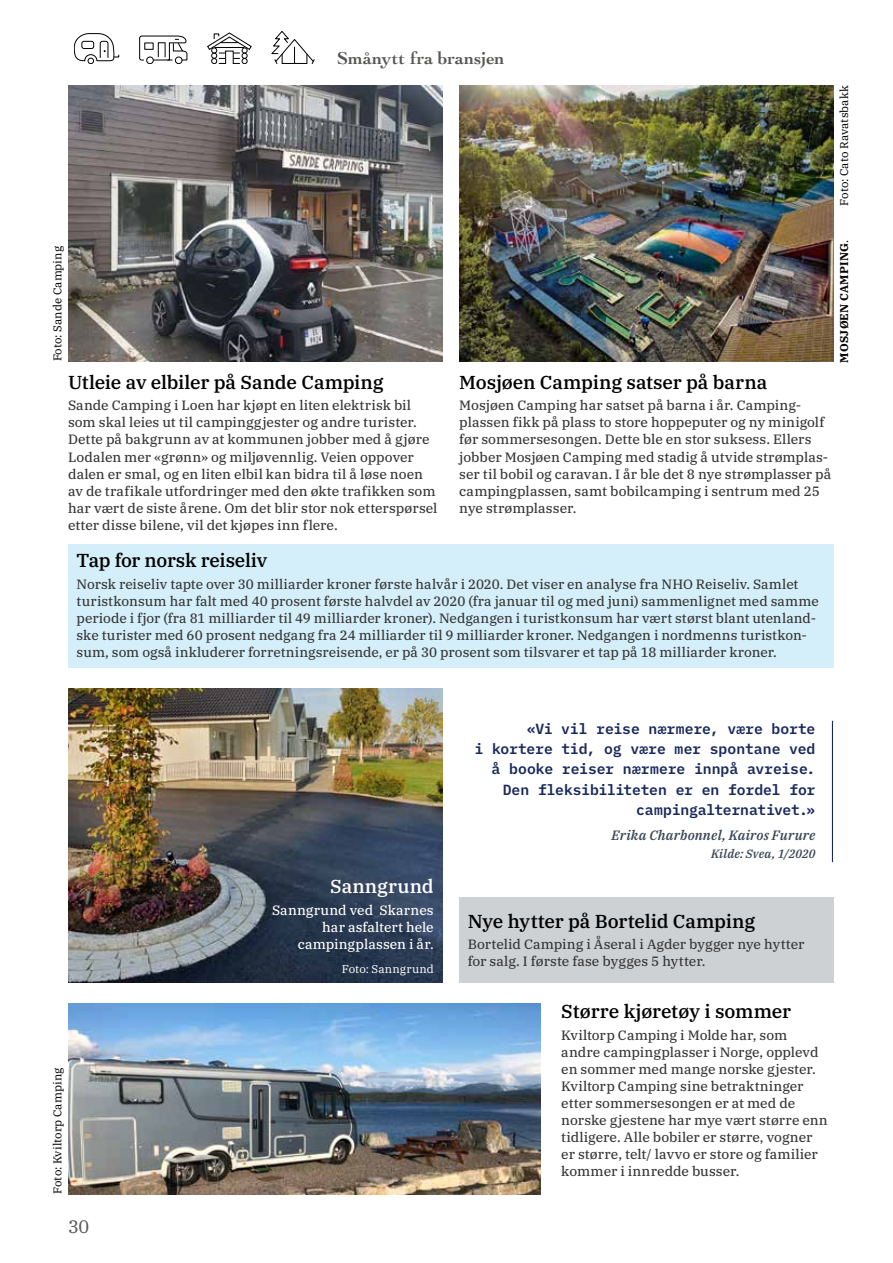
<style>
.page{position:relative;width:893px;height:1263px;background:#fff}
.page>*{position:absolute;margin:0;border:0;box-sizing:border-box;transform-origin:0 0}
.t1{font:500 18.75px "IBM Plex Serif";letter-spacing:-.01em;color:#000}
.t2{font:500 18.75px "IBM Plex Serif";letter-spacing:.005em;color:#fff}
.t3{font:700 18px "Cochin";letter-spacing:.005em;color:#575756}
.t4{font:18px "IBM Plex Serif";color:#575756}
.t5{font:600 14.7px/20.2px "IBM Plex Mono";letter-spacing:-.005em;color:#19295c;text-align:right}
.t6{font:13.5px/17.1px "IBM Plex Serif Text";letter-spacing:.005em;color:#373636}
.t7{font:13.5px/17.1px "IBM Plex Serif Text";letter-spacing:.01em;color:#fff;text-align:right}
.t8{font:italic 500 13.5px "IBM Plex Serif";letter-spacing:.01em;color:#394553}
.t9{font:italic 500 12px "IBM Plex Serif";letter-spacing:.01em;color:#394553}
.t10{font:11.25px "IBM Plex Serif";color:#000}
.t11{font:700 11.25px "IBM Plex Serif";letter-spacing:.02em;color:#000}
.t12{font:11.25px "IBM Plex Serif";letter-spacing:.005em;color:#fff}
.s1{font-weight:400}
</style>
<div class="page">
<svg style="left:74px;top:33px;width:45px;height:31px"></svg>
<div style="left:147px;top:57px;width:6px;height:7px;border:1px solid #000;border-radius:50%"></div>
<div style="left:175px;top:57px;width:7px;height:7px;border:1px solid #000;border-radius:50%"></div>
<svg style="left:139px;top:36px;width:48px;height:25px"></svg>
<svg style="left:207px;top:33px;width:45px;height:31px"></svg>
<svg style="left:272px;top:31px;width:43px;height:33px"></svg>
<div style="left:68px;top:544px;width:765px;height:124px;background:#d4eff9"></div>
<img style="left:68px;top:1003px;width:472px;height:192px">
<img style="left:68px;top:689px;width:374px;height:293px">
<img style="left:459px;top:85px;width:374px;height:276px">
<img style="left:68px;top:85px;width:374px;height:276px">
<hr style="left:832px;top:721px;width:1px;height:141px;background:#19295c">
<div style="left:459px;top:897px;width:375px;height:85px;background:#ced1d4"></div>
<h2 class="t3" style="left:337px;top:46px;width:169px">Smånytt fra bransjen</h2>
<p class="t10" style="left:835px;top:206px;width:122px;rotate:-90deg">Foto: Cato Ravatsbakk</p>
<p class="t10" style="left:49px;top:361px;width:117px;rotate:-90deg">Foto: Sande Camping</p>
<h1 class="t1" style="left:68px;top:367px;width:317px">Utleie av elbiler på Sande Camping</h1>
<p class="t6" style="left:68px;top:396px;width:371px">Sande Camping i Loen har kjøpt en liten elektrisk bil som skal leies ut til campinggjester og andre turister.<br>Dette på bakgrunn av at kommunen jobber med å gjøre Lodalen mer «grønn» og miljøvennlig. Veien oppover dalen er smal, og en liten elbil kan bidra til å løse noen av de trafikale utfordringer med den økte trafikken som har vært de siste årene. Om det blir stor nok etterspørsel etter disse bilene, vil det kjøpes inn flere.</p>
<h1 class="t1" style="left:459px;top:367px;width:310px">Mosjøen Camping satser på barna</h1>
<p class="t6" style="left:459px;top:396px;width:374px">Mosjøen Camping har satset på barna i år. Camping&shy;plassen fikk på plass to store hoppeputer og ny minigolf før sommersesongen. Dette ble en stor suksess. Ellers jobber Mosjøen Camping med stadig å utvide strømplas&shy;ser til bobil og caravan. I år ble det 8 nye strømplasser på campingplassen, samt bobilcamping i sentrum med 25 nye strømplasser.</p>
<h1 class="t1" style="left:77px;top:546px;width:192px">Tap for norsk reiseliv</h1>
<p class="t6" style="left:77px;top:574px;width:744px">Norsk reiseliv tapte over 30 milliarder kroner første halvår i 2020. Det viser en analyse fra NHO Reiseliv. Samlet turistkonsum har falt med 40 prosent første halvdel av 2020 (fra januar til og med juni) sammenlignet med samme periode i fjor (fra 81 milliarder til 49 milliarder kroner). Nedgangen i turistkonsum har vært størst blant utenland&shy;ske turister med 60 prosent nedgang fra 24 milliarder til 9 milliarder kroner. Nedgangen i nordmenns turistkon&shy;sum, som også inkluderer forretningsreisende, er på 30 prosent som tilsvarer et tap på 18 milliarder kroner.</p>
<p class="t11" style="left:835px;top:362px;width:124px;rotate:-90deg">MOSJØEN CAMPING<span class="s1">.</span></p>
<p class="t10" style="left:49px;top:1194px;width:128px;rotate:-90deg">Foto: Kviltorp Camping</p>
<h2 class="t4" style="left:68px;top:1213px;width:23px">30</h2>
<h1 class="t2" style="left:330px;top:872px;width:105px">Sanngrund</h1>
<p class="t7" style="left:272px;top:900px;width:163px">Sanngrund ved Skarnes har asfaltert hele campingplassen i år.</p>
<p class="t12" style="left:342px;top:961px;width:93px">Foto: Sanngrund</p>
<p class="t5" style="left:475px;top:717px;width:342px">«Vi vil reise nærmere, være borte<br>i kortere tid, og være mer spontane ved å booke reiser nærmere innpå avreise.<br>Den fleksibiliteten er en fordel for campingalternativet.»</p>
<p class="t8" style="left:611px;top:825px;width:205px">Erika Charbonnel, Kairos Furure</p>
<p class="t9" style="left:711px;top:844px;width:106px">Kilde: Svea, 1/2020</p>
<h1 class="t1" style="left:468px;top:906px;width:289px">Nye hytter på Bortelid Camping</h1>
<p class="t6" style="left:468px;top:935px;width:338px">Bortelid Camping i Åseral i Agder bygger nye hytter for salg. I første fase bygges 5 hytter.</p>
<h1 class="t1" style="left:561px;top:997px;width:231px">Større kjøretøy i sommer</h1>
<p class="t6" style="left:561px;top:1025px;width:268px">Kviltorp Camping i Molde har, som andre campingplasser i Norge, opplevd en sommer med mange norske gjester.<br>Kviltorp Camping sine betraktninger etter sommersesongen er at med de norske gjestene har mye vært større enn tidligere. Alle bobiler er større, vogner er større, telt/ lavvo er store og familier kommer i innredde busser.</p>
</div>
